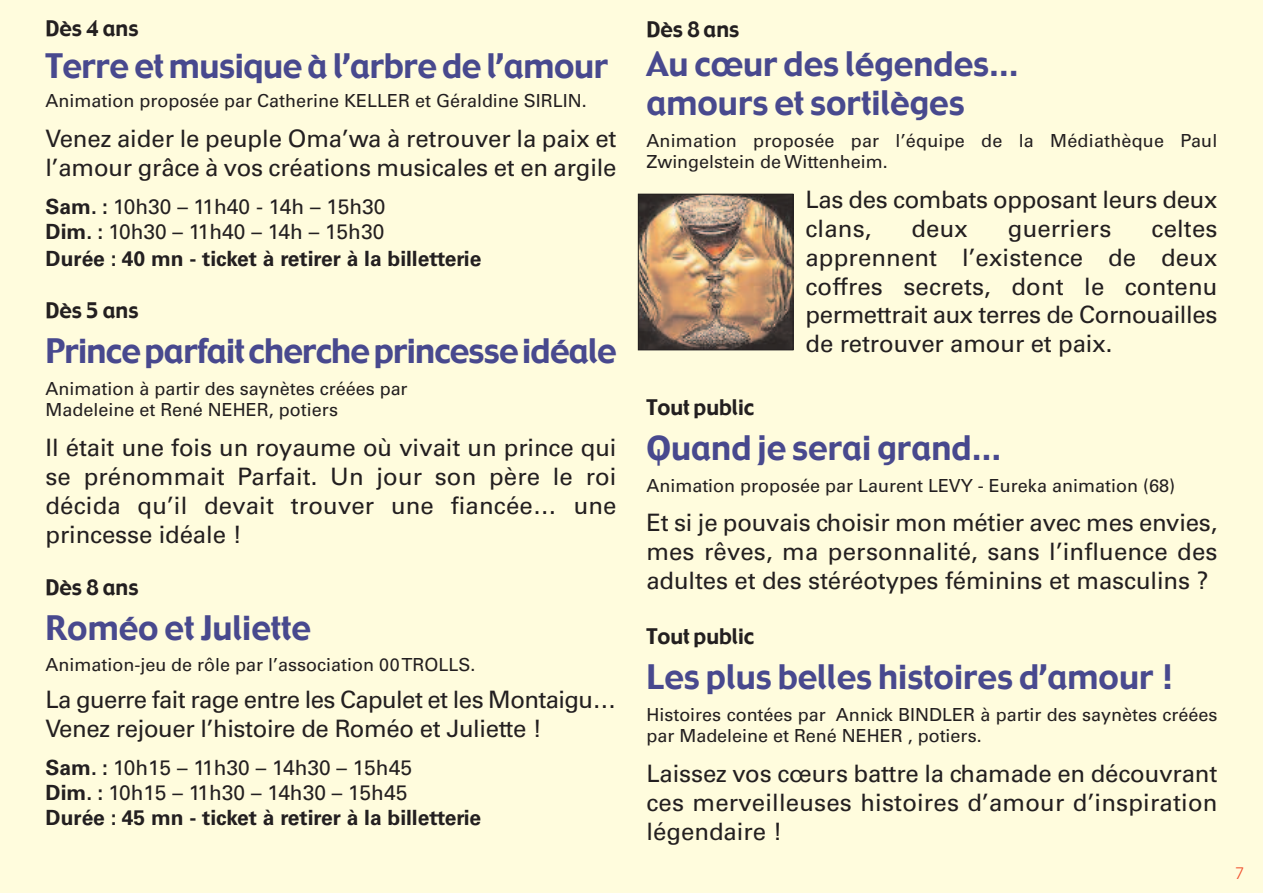
<style>
.page{position:relative;width:1263px;height:893px;background:#fffcdd}
.page>*{position:absolute;margin:0;border:0;box-sizing:border-box;transform-origin:0 0}
.t1{font:33px/39px "Gadget";color:#48498e}
.t2{font:33px "Gadget";letter-spacing:-.025em;color:#48498e}
.t3{font:24px/28.8px "Univers";letter-spacing:-.005em;color:#231f20;text-align:justify}
.t4{font:24px/28.8px "Univers";letter-spacing:-.025em;color:#231f20}
.t5{font:700 21px/25.2px "Univers";color:#231f20}
.t6{font:21px/25.2px "Univers";color:#231f20}
.t7{font:21px "Gadget";color:#231f20}
.t8{font:18px/21.6px "Univers";color:#231f20}
.t9{font:300 18px "Imago";color:#f0502f}
.s1{font-weight:700}
.s2{font-weight:400}
</style>
<div class="page">
<img style="left:640px;top:196px;width:151px;height:152px">
<div style="left:638px;top:194px;width:155px;height:156px;border:1px solid #231f20"></div>
<p class="t7" style="left:46px;top:15px;width:95px">Dès 4 ans</p>
<h1 class="t1" style="left:46px;top:46px;width:564px">Terre et musique à l’arbre de l’amour</h1>
<p class="t8" style="left:46px;top:91px;width:543px">Animation proposée par Catherine KELLER et Géraldine SIRLIN.</p>
<p class="t3" style="left:45px;top:126px;width:573px">Venez aider le peuple Oma’wa à retrouver la paix et l’amour grâce à vos créations musicales et en argile</p>
<p class="t6" style="left:46px;top:195px;width:341px"><span class="s1">Sam. :</span> 10h30 – 11h40 - 14h – 15h30<br><span class="s1">Dim. :</span> 10h30 – 11h40 – 14h – 15h30</p>
<p class="t5" style="left:46px;top:248px;width:437px">Durée : 40 mn - ticket à retirer à la billetterie</p>
<p class="t7" style="left:46px;top:297px;width:95px">Dès 5 ans</p>
<h1 class="t2" style="left:46px;top:330px;width:573px">Princeparfaitchercheprincesseidéale</h1>
<p class="t8" style="left:46px;top:379px;width:364px">Animation à partir des saynètes créées par<br>Madeleine et René NEHER, potiers</p>
<p class="t3" style="left:46px;top:435px;width:573px">Il était une fois un royaume où vivait un prince qui se prénommait Parfait. Un jour son père le roi décida qu’il devait trouver une fiancée… une princesse idéale !</p>
<p class="t7" style="left:46px;top:573px;width:95px">Dès 8 ans</p>
<h1 class="t1" style="left:46px;top:608px;width:267px">Roméo et Juliette</h1>
<p class="t8" style="left:46px;top:656px;width:431px">Animation-jeu de rôle par l’association 00TROLLS.</p>
<p class="t4" style="left:45px;top:687px;width:573px">La guerre fait rage entre les Capulet et les Montaigu…<br>Venez rejouer l’histoire de Roméo et Juliette !</p>
<p class="t5" style="left:46px;top:757px;width:437px">Sam. : <span class="s2">10h15 – 11h30 – 14h30 – 15h45<br></span>Dim. : <span class="s2">10h15 – 11h30 – 14h30 – 15h45<br></span>Durée : 45 mn - ticket à retirer à la billetterie</p>
<p class="t7" style="left:646px;top:16px;width:95px">Dès 8 ans</p>
<h1 class="t1" style="left:646px;top:44px;width:374px">Au cœur des légendes… amours et sortilèges</h1>
<p class="t8" style="left:646px;top:131px;width:573px">Animation proposée par l’équipe de la Médiathèque Paul<br>Zwingelstein de Wittenheim.</p>
<p class="t3" style="left:805px;top:187px;width:413px">Las des combats opposant leurs deux clans,</p>
<p class="t3" style="left:805px;top:216px;width:413px;text-indent:346px">celtes apprennent l’existence de deux coffres secrets, dont le contenu permettrait aux terres de Cornouailles de retrouver amour et paix.</p>
<p class="t3" style="left:911px;top:216px;width:58px">deux</p>
<p class="t3" style="left:1008px;top:216px;width:105px">guerriers</p>
<p class="t7" style="left:646px;top:394px;width:109px">Tout public</p>
<h1 class="t1" style="left:646px;top:428px;width:356px">Quand je serai grand…</h1>
<p class="t8" style="left:646px;top:476px;width:530px">Animation proposée par Laurent LEVY - Eureka animation (68)</p>
<p class="t3" style="left:646px;top:511px;width:573px">Et si je pouvais choisir mon métier avec mes envies, mes rêves, ma personnalité, sans l’influence des adultes et des stéréotypes féminins et masculins ?</p>
<p class="t7" style="left:646px;top:623px;width:109px">Tout public</p>
<h1 class="t1" style="left:646px;top:657px;width:528px">Les plus belles histoires d’amour !</h1>
<p class="t8" style="left:646px;top:705px;width:573px">Histoires contées par Annick BINDLER à partir des saynètes créées par Madeleine et René NEHER , potiers.</p>
<p class="t3" style="left:646px;top:761px;width:573px">Laissez vos cœurs battre la chamade en découvrant ces merveilleuses histoires d’amour d’inspiration légendaire !</p>
<p class="t9" style="left:1235px;top:866px;width:10px">7</p>
</div>
